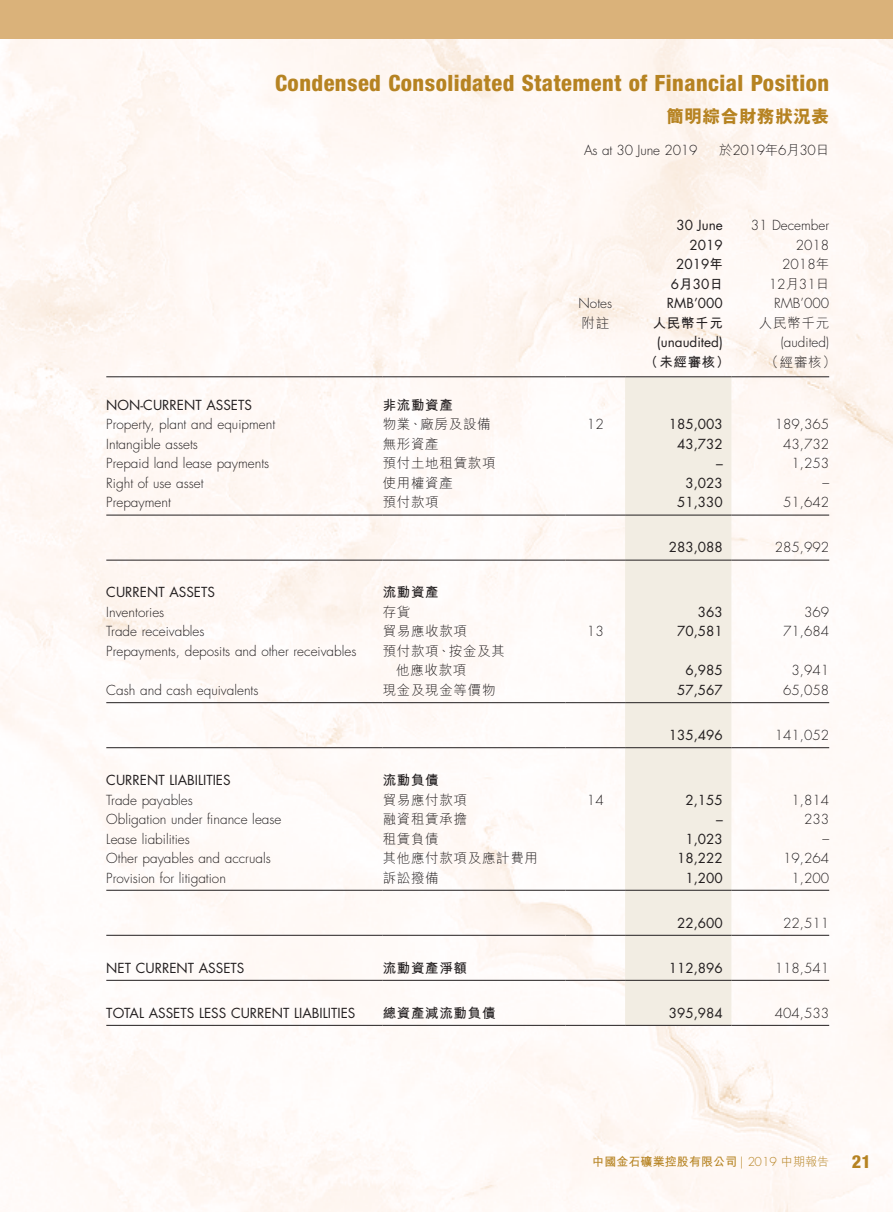
<style>
.page{position:relative;width:893px;height:1212px;background:#fff}
.page>*{position:absolute;margin:0;border:0;box-sizing:border-box;transform-origin:0 0}
.t1{font:800 condensed 22.5px "Helvetica Neue LT Std";letter-spacing:.02em;color:#b68322}
.t2{font:800 18px "M Hei HK";letter-spacing:.005em;color:#b68322}
.t3{font:800 condensed 18px "Helvetica Neue LT Std";color:#b68322}
.t4{font:300 13.5px "Futura Std";color:#231f20}
.t5{font:13.5px "Futura Std";color:#231f20}
.t6{font:300 13.5px/19.5px "M Hei HK";letter-spacing:.05em;color:#231f20}
.t7{font:700 13.5px "M Hei HK";letter-spacing:.05em;color:#231f20}
.t8{font:700 12px "M Hei HK";letter-spacing:.01em;color:#b68322}
.s1{font-family:"M Hei HK"}
.s2{font-family:"M Hei HK";font-weight:700}
.s3{font-family:"Futura Std";font-weight:300}
.s4{font-weight:300}
</style>
<div class="page">
<div style="left:0;top:38px;width:893px;height:1174px;background:#fff9f6"></div>
<div style="left:0;top:0;width:893px;height:38px;background:#dab27a"></div>
<div style="left:625px;top:377px;width:106px;height:648px;background:#f2ede3"></div>
<hr style="left:106px;top:376px;width:277px;height:1px;background:#231f20">
<hr style="left:383px;top:376px;width:183px;height:1px;background:#231f20">
<hr style="left:566px;top:376px;width:59px;height:1px;background:#231f20">
<hr style="left:625px;top:376px;width:106px;height:1px;background:#231f20">
<hr style="left:731px;top:376px;width:98px;height:1px;background:#231f20">
<hr style="left:106px;top:515px;width:277px;height:1px;background:#231f20">
<hr style="left:383px;top:515px;width:183px;height:1px;background:#231f20">
<hr style="left:566px;top:515px;width:59px;height:1px;background:#231f20">
<hr style="left:625px;top:515px;width:106px;height:1px;background:#231f20">
<hr style="left:731px;top:515px;width:98px;height:1px;background:#231f20">
<hr style="left:106px;top:560px;width:277px;height:1px;background:#231f20">
<hr style="left:383px;top:560px;width:183px;height:1px;background:#231f20">
<hr style="left:566px;top:560px;width:59px;height:1px;background:#231f20">
<hr style="left:625px;top:560px;width:106px;height:1px;background:#231f20">
<hr style="left:731px;top:560px;width:98px;height:1px;background:#231f20">
<hr style="left:106px;top:702px;width:277px;height:1px;background:#231f20">
<hr style="left:383px;top:702px;width:183px;height:1px;background:#231f20">
<hr style="left:566px;top:702px;width:59px;height:1px;background:#231f20">
<hr style="left:625px;top:702px;width:106px;height:1px;background:#231f20">
<hr style="left:731px;top:702px;width:98px;height:1px;background:#231f20">
<hr style="left:106px;top:747px;width:277px;height:1px;background:#231f20">
<hr style="left:383px;top:747px;width:183px;height:1px;background:#231f20">
<hr style="left:566px;top:747px;width:59px;height:1px;background:#231f20">
<hr style="left:625px;top:747px;width:106px;height:1px;background:#231f20">
<hr style="left:731px;top:747px;width:98px;height:1px;background:#231f20">
<hr style="left:106px;top:890px;width:277px;height:1px;background:#231f20">
<hr style="left:383px;top:890px;width:183px;height:1px;background:#231f20">
<hr style="left:566px;top:890px;width:59px;height:1px;background:#231f20">
<hr style="left:625px;top:890px;width:106px;height:1px;background:#231f20">
<hr style="left:731px;top:890px;width:98px;height:1px;background:#231f20">
<hr style="left:106px;top:935px;width:277px;height:1px;background:#231f20">
<hr style="left:383px;top:935px;width:183px;height:1px;background:#231f20">
<hr style="left:566px;top:935px;width:59px;height:1px;background:#231f20">
<hr style="left:625px;top:935px;width:106px;height:1px;background:#231f20">
<hr style="left:731px;top:935px;width:98px;height:1px;background:#231f20">
<hr style="left:106px;top:980px;width:277px;height:1px;background:#231f20">
<hr style="left:383px;top:980px;width:183px;height:1px;background:#231f20">
<hr style="left:566px;top:980px;width:59px;height:1px;background:#231f20">
<hr style="left:625px;top:980px;width:106px;height:1px;background:#231f20">
<hr style="left:731px;top:980px;width:98px;height:1px;background:#231f20">
<hr style="left:106px;top:1025px;width:277px;height:1px;background:#231f20">
<hr style="left:383px;top:1025px;width:183px;height:1px;background:#231f20">
<hr style="left:566px;top:1025px;width:59px;height:1px;background:#231f20">
<hr style="left:625px;top:1025px;width:106px;height:1px;background:#231f20">
<hr style="left:731px;top:1025px;width:98px;height:1px;background:#231f20">
<h1 class="t1" style="left:275px;top:69px;width:556px">Condensed Consolidated Statement of Financial Position</h1>
<h2 class="t2" style="left:666px;top:107px;width:164px">簡明綜合財務狀況表</h2>
<p class="t4" style="left:584px;top:141px;width:115px">As at 30 June 2019</p>
<p class="t4" style="left:719px;top:141px;width:112px"><span class="s1">於</span>2019<span class="s1">年</span>6<span class="s1">月</span>30<span class="s1">日</span></p>
<p class="t5" style="left:676px;top:217px;width:48px">30 June</p>
<p class="t4" style="left:751px;top:217px;width:80px">31 December</p>
<p class="t5" style="left:690px;top:236px;width:35px">2019</p>
<p class="t4" style="left:796px;top:237px;width:35px">2018</p>
<p class="t5" style="left:676px;top:256px;width:48px">2019<span class="s2">年</span></p>
<p class="t4" style="left:782px;top:256px;width:49px">2018<span class="s1">年</span></p>
<p class="t5" style="left:671px;top:275px;width:54px">6<span class="s2">月</span>30<span class="s2">日</span></p>
<p class="t4" style="left:769px;top:276px;width:62px">12<span class="s1">月</span>31<span class="s1">日</span></p>
<p class="t4" style="left:578px;top:295px;width:35px">Notes</p>
<p class="t5" style="left:667px;top:295px;width:57px">RMB’000</p>
<p class="t4" style="left:774px;top:295px;width:57px">RMB’000</p>
<p class="t6" style="left:581px;top:313px;width:29px">附註</p>
<p class="t7" style="left:653px;top:313px;width:72px">人民幣千元</p>
<p class="t6" style="left:759px;top:313px;width:72px">人民幣千元</p>
<p class="t5" style="left:657px;top:334px;width:67px">(unaudited)</p>
<p class="t4" style="left:781px;top:334px;width:50px">(audited)</p>
<p class="t7" style="left:644px;top:352px;width:87px">（未經審核）</p>
<p class="t6" style="left:765px;top:352px;width:72px">（經審核）</p>
<p class="t5" style="left:106px;top:396px;width:147px">NON-CURRENT ASSETS</p>
<p class="t7" style="left:383px;top:395px;width:72px">非流動資產</p>
<p class="t4" style="left:106px;top:416px;width:170px">Property, plant and equipment</p>
<p class="t6" style="left:383px;top:414px;width:110px">物業、廠房及設備</p>
<p class="t4" style="left:587px;top:416px;width:18px">12</p>
<p class="t5" style="left:669px;top:416px;width:56px">185,003</p>
<p class="t4" style="left:775px;top:416px;width:56px">189,365</p>
<p class="t4" style="left:106px;top:436px;width:93px">Intangible assets</p>
<p class="t6" style="left:383px;top:434px;width:58px">無形資產</p>
<p class="t5" style="left:677px;top:435px;width:47px">43,732</p>
<p class="t4" style="left:783px;top:436px;width:48px">43,732</p>
<p class="t4" style="left:106px;top:455px;width:165px">Prepaid land lease payments</p>
<p class="t6" style="left:383px;top:453px;width:114px">預付土地租賃款項</p>
<p class="t5" style="left:716px;top:455px;width:8px">–</p>
<p class="t4" style="left:791px;top:455px;width:39px">1,253</p>
<p class="t4" style="left:106px;top:475px;width:99px">Right of use asset</p>
<p class="t6" style="left:383px;top:473px;width:72px">使用權資產</p>
<p class="t5" style="left:685px;top:474px;width:39px">3,023</p>
<p class="t4" style="left:822px;top:475px;width:8px">–</p>
<p class="t4" style="left:106px;top:494px;width:66px">Prepayment</p>
<p class="t6" style="left:383px;top:492px;width:58px">預付款項</p>
<p class="t5" style="left:677px;top:494px;width:47px">51,330</p>
<p class="t4" style="left:783px;top:494px;width:48px">51,642</p>
<p class="t5" style="left:669px;top:539px;width:56px">283,088</p>
<p class="t4" style="left:775px;top:539px;width:56px">285,992</p>
<p class="t5" style="left:106px;top:584px;width:110px">CURRENT ASSETS</p>
<p class="t7" style="left:383px;top:583px;width:58px">流動資產</p>
<p class="t4" style="left:106px;top:604px;width:59px">Inventories</p>
<p class="t6" style="left:383px;top:602px;width:29px">存貨</p>
<p class="t5" style="left:698px;top:603px;width:26px">363</p>
<p class="t4" style="left:804px;top:604px;width:27px">369</p>
<p class="t4" style="left:106px;top:623px;width:100px">Trade receivables</p>
<p class="t6" style="left:383px;top:621px;width:86px">貿易應收款項</p>
<p class="t4" style="left:587px;top:623px;width:18px">13</p>
<p class="t5" style="left:677px;top:623px;width:47px">70,581</p>
<p class="t4" style="left:783px;top:623px;width:48px">71,684</p>
<p class="t4" style="left:106px;top:643px;width:252px">Prepayments, deposits and other receivables</p>
<p class="t6" style="left:396px;top:641px;width:110px;text-indent:-14px">預付款項、按金及其他應收款項</p>
<p class="t5" style="left:685px;top:662px;width:39px">6,985</p>
<p class="t4" style="left:791px;top:662px;width:39px">3,941</p>
<p class="t4" style="left:106px;top:682px;width:154px">Cash and cash equivalents</p>
<p class="t6" style="left:383px;top:680px;width:114px">現金及現金等價物</p>
<p class="t5" style="left:677px;top:681px;width:47px">57,567</p>
<p class="t4" style="left:783px;top:682px;width:48px">65,058</p>
<p class="t5" style="left:669px;top:726px;width:56px">135,496</p>
<p class="t4" style="left:775px;top:727px;width:56px">141,052</p>
<p class="t5" style="left:106px;top:771px;width:126px">CURRENT LIABILITIES</p>
<p class="t7" style="left:383px;top:770px;width:58px">流動負債</p>
<p class="t4" style="left:106px;top:791px;width:88px">Trade payables</p>
<p class="t6" style="left:383px;top:789px;width:86px">貿易應付款項</p>
<p class="t4" style="left:587px;top:791px;width:18px">14</p>
<p class="t5" style="left:685px;top:791px;width:39px">2,155</p>
<p class="t4" style="left:791px;top:791px;width:39px">1,814</p>
<p class="t4" style="left:106px;top:811px;width:177px">Obligation under finance lease</p>
<p class="t6" style="left:383px;top:809px;width:86px">融資租賃承擔</p>
<p class="t5" style="left:716px;top:810px;width:8px">–</p>
<p class="t4" style="left:804px;top:811px;width:27px">233</p>
<p class="t4" style="left:106px;top:830px;width:85px">Lease liabilities</p>
<p class="t6" style="left:383px;top:828px;width:58px">租賃負債</p>
<p class="t5" style="left:685px;top:830px;width:39px">1,023</p>
<p class="t4" style="left:822px;top:830px;width:8px">–</p>
<p class="t4" style="left:106px;top:850px;width:166px">Other payables and accruals</p>
<p class="t6" style="left:383px;top:848px;width:157px">其他應付款項及應計費用</p>
<p class="t5" style="left:677px;top:849px;width:47px">18,222</p>
<p class="t4" style="left:783px;top:850px;width:48px">19,264</p>
<p class="t4" style="left:106px;top:869px;width:121px">Provision for litigation</p>
<p class="t6" style="left:383px;top:867px;width:58px">訴訟撥備</p>
<p class="t5" style="left:685px;top:869px;width:39px">1,200</p>
<p class="t4" style="left:791px;top:869px;width:39px">1,200</p>
<p class="t5" style="left:677px;top:914px;width:47px">22,600</p>
<p class="t4" style="left:783px;top:914px;width:48px">22,511</p>
<p class="t5" style="left:106px;top:959px;width:140px">NET CURRENT ASSETS</p>
<p class="t7" style="left:383px;top:958px;width:86px">流動資產淨額</p>
<p class="t5" style="left:669px;top:959px;width:56px">112,896</p>
<p class="t4" style="left:775px;top:959px;width:56px">118,541</p>
<p class="t5" style="left:106px;top:1004px;width:251px">TOTAL ASSETS LESS CURRENT LIABILITIES</p>
<p class="t7" style="left:383px;top:1003px;width:114px">總資產減流動負債</p>
<p class="t5" style="left:669px;top:1004px;width:56px">395,984</p>
<p class="t4" style="left:775px;top:1004px;width:56px">404,533</p>
<p class="t8" style="left:592px;top:1152px;width:238px">中國金石礦業控股有限公司 <span class="s3">| 2019</span> <span class="s4">中期報告</span></p>
<h2 class="t3" style="left:852px;top:1150px;width:20px">21</h2>
</div>
